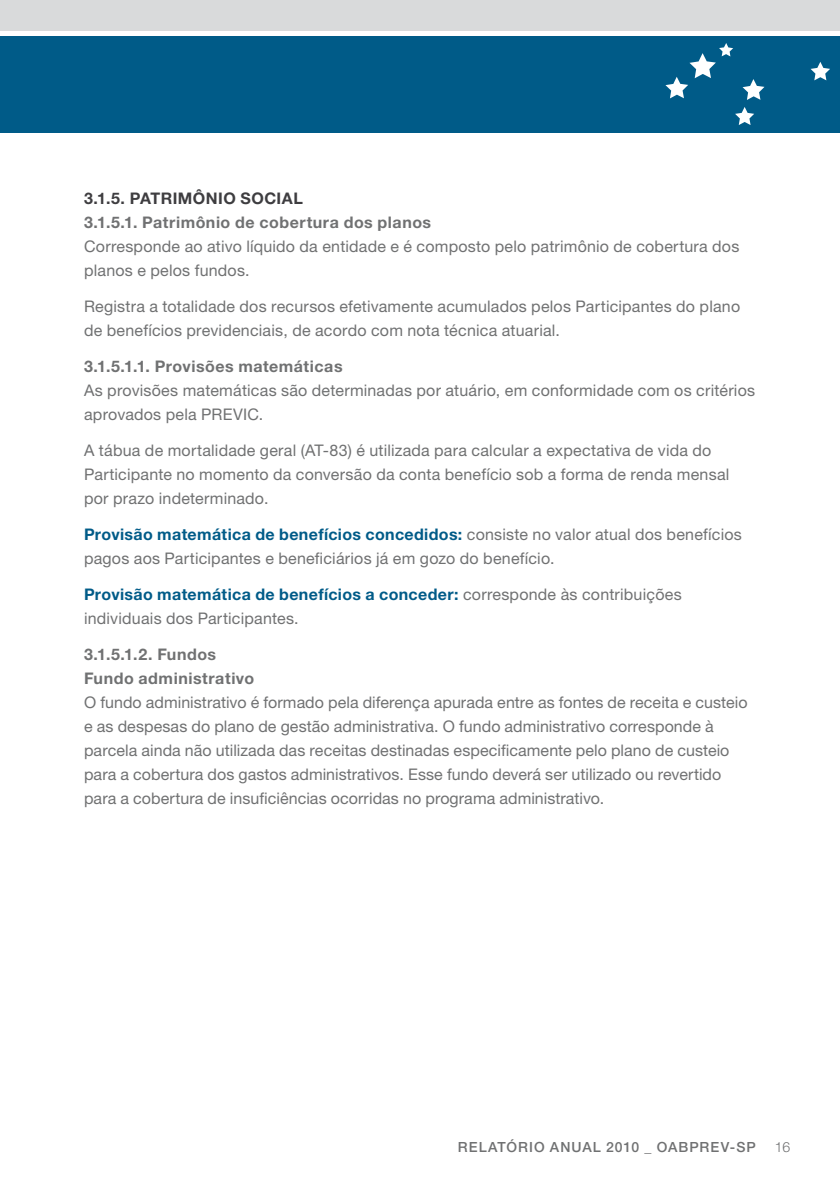
<style>
.page{position:relative;width:840px;height:1191px;background:#fff}
.page>*{position:absolute;margin:0;border:0;box-sizing:border-box;transform-origin:0 0}
.t1{font:16px/24px "Helvetica Neue LT Std";letter-spacing:.01em;color:#707172}
.t2{font:700 16px/24px "Helvetica Neue LT Std";letter-spacing:.03em;color:#707172}
.t3{font:700 16px "Helvetica Neue LT Std";letter-spacing:.03em;color:#3e3d40}
.t4{font:500 14px "Helvetica Neue LT Std";letter-spacing:.07em;color:#707172}
.t5{font:300 14px "Helvetica Neue LT Std";color:#707172}
.s1{font-weight:700;color:#005b88}
</style>
<div class="page">
<div style="left:0;top:36px;width:839px;height:96px;background:#005b88"></div>
<div style="left:0;top:0;width:839px;height:30px;background:#d9dadb"></div>
<svg style="left:810px;top:62px;width:19px;height:18px"></svg>
<svg style="left:742px;top:79px;width:22px;height:21px"></svg>
<svg style="left:735px;top:107px;width:18px;height:18px"></svg>
<svg style="left:665px;top:43px;width:67px;height:55px"></svg>
<p class="t3" style="left:84px;top:188px;width:191px">3.1.5. Patrimônio Social</p>
<p class="t2" style="left:84px;top:210px;width:348px">3.1.5.1. Patrimônio de cobertura dos planos</p>
<p class="t1" style="left:84px;top:234px;width:656px">Corresponde ao ativo líquido da entidade e é composto pelo patrimônio de cobertura dos planos e pelos fundos.</p>
<p class="t1" style="left:84px;top:294px;width:657px">Registra a totalidade dos recursos efetivamente acumulados pelos Participantes do plano de benefícios previdenciais, de acordo com nota técnica atuarial.</p>
<p class="t2" style="left:84px;top:354px;width:260px">3.1.5.1.1. Provisões matemáticas</p>
<p class="t1" style="left:84px;top:378px;width:672px">As provisões matemáticas são determinadas por atuário, em conformidade com os critérios aprovados pela PREVIC.</p>
<p class="t1" style="left:84px;top:438px;width:646px">A tábua de mortalidade geral (AT-83) é utilizada para calcular a expectativa de vida do<br>Participante no momento da conversão da conta benefício sob a forma de renda mensal por prazo indeterminado.</p>
<p class="t1" style="left:84px;top:522px;width:659px"><span class="s1">Provisão matemática de benefícios concedidos:</span> consiste no valor atual dos benefícios pagos aos Participantes e beneficiários já em gozo do benefício.</p>
<p class="t1" style="left:84px;top:582px;width:598px"><span class="s1">Provisão matemática de benefícios a conceder:</span> corresponde às contribuições individuais dos Participantes.</p>
<p class="t2" style="left:84px;top:642px;width:172px">3.1.5.1.2. Fundos<br>Fundo administrativo</p>
<p class="t1" style="left:84px;top:690px;width:664px">O fundo administrativo é formado pela diferença apurada entre as fontes de receita e custeio e as despesas do plano de gestão administrativa. O fundo administrativo corresponde à parcela ainda não utilizada das receitas destinadas especificamente pelo plano de custeio para a cobertura dos gastos administrativos. Esse fundo deverá ser utilizado ou revertido para a cobertura de insuficiências ocorridas no programa administrativo.</p>
<p class="t4" style="left:457px;top:1139px;width:298px">RELATÓRIO ANUAL 2010 _ OABPREV-SP</p>
<p class="t5" style="left:774px;top:1138px;width:17px">16</p>
</div>
